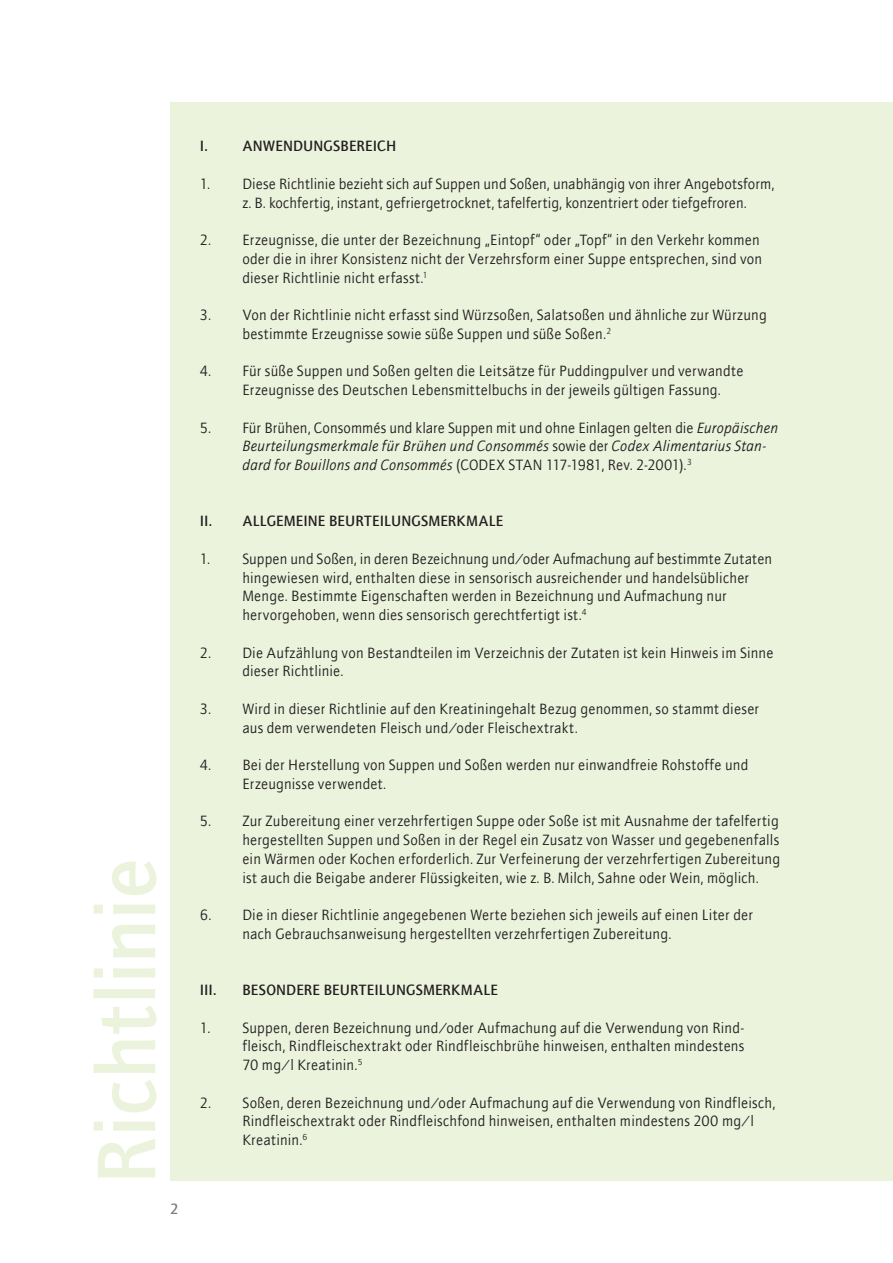
<style>
.page{position:relative;width:893px;height:1263px;background:#fff}
.page>*{position:absolute;margin:0;border:0;box-sizing:border-box;transform-origin:0 0}
.t1{font:500 84px "ITC Quay Sans";letter-spacing:-.01em;color:#ebf3dd}
.Copy{font:15px/18.8px "ITC Quay Sans";letter-spacing:.005em;color:#231f20}
.Copy-2{font:italic 15px/18.8px "ITC Quay Sans";letter-spacing:.01em;color:#231f20}
.Copy_Auszeichnung{font:500 15px "ITC Quay Sans";letter-spacing:.005em;color:#231f20}
.Copy_Auszeichnung-2{font:500 15px "ITC Quay Sans";color:#7b7c7e}
.s1{font-style:normal}
</style>
<div class="page">
<div style="left:170px;top:102px;width:723px;height:1078px;background:#ebf3dd"></div>
<h1 class="t1" style="left:75px;top:1184px;width:328px;rotate:-90deg">Richtlinie</h1>
<p class="Copy_Auszeichnung-2" style="left:170px;top:1200px;width:10px">2</p>
<p class="Copy_Auszeichnung" style="left:200px;top:137px;width:198px">I. ANWENDUNGSBEREICH</p>
<p class="Copy" style="left:242px;top:174px;width:534px;text-indent:-43px">1. Diese Richtlinie bezieht sich auf Suppen und Soßen, unabhängig von ihrer Angebotsform, z. B. kochfertig, instant, gefriergetrocknet, tafelfertig, konzentriert oder tiefgefroren.</p>
<p class="Copy" style="left:242px;top:230px;width:521px;text-indent:-43px">2. Erzeugnisse, die unter der Bezeichnung „Eintopf“ oder „Topf“ in den Verkehr kommen oder die in ihrer Konsistenz nicht der Verzehrsform einer Suppe entsprechen, sind von dieser Richtlinie nicht erfasst.<sup>1</sup></p>
<p class="Copy" style="left:242px;top:305px;width:526px;text-indent:-43px">3. Von der Richtlinie nicht erfasst sind Würzsoßen, Salatsoßen und ähnliche zur Würzung bestimmte Erzeugnisse sowie süße Suppen und süße Soßen.<sup>2</sup></p>
<p class="Copy" style="left:242px;top:361px;width:503px;text-indent:-43px">4. Für süße Suppen und Soßen gelten die Leitsätze für Puddingpulver und verwandte<br>Erzeugnisse des Deutschen Lebensmittelbuchs in der jeweils gültigen Fassung.</p>
<p class="Copy-2" style="left:242px;top:418px;width:537px;text-indent:-43px"><span class="s1">5. Für Brühen, Consommés und klare Suppen mit und ohne Einlagen gelten die</span> Europäischen<br>Beurteilungsmerkmale für Brühen und Consommés <span class="s1">sowie der</span> Codex Alimentarius Stan&shy;dard for Bouillons and Consommés <span class="s1">(CODEX STAN 117-1981, Rev. 2-2001).</span><sup>3</sup></p>
<p class="Copy_Auszeichnung" style="left:200px;top:512px;width:305px">II. ALLGEMEINE BEURTEILUNGSMERKMALE</p>
<p class="Copy" style="left:242px;top:549px;width:531px;text-indent:-43px">1. Suppen und Soßen, in deren Bezeichnung und/oder Aufmachung auf bestimmte Zutaten hingewiesen wird, enthalten diese in sensorisch ausreichender und handelsüblicher Menge. Bestimmte Eigenschaften werden in Bezeichnung und Aufmachung nur hervorgehoben, wenn dies sensorisch gerechtfertigt ist.<sup>4</sup></p>
<p class="Copy" style="left:242px;top:643px;width:533px;text-indent:-43px">2. Die Aufzählung von Bestandteilen im Verzeichnis der Zutaten ist kein Hinweis im Sinne dieser Richtlinie.</p>
<p class="Copy" style="left:242px;top:699px;width:518px;text-indent:-43px">3. Wird in dieser Richtlinie auf den Kreatiningehalt Bezug genommen, so stammt dieser aus dem verwendeten Fleisch und/oder Fleischextrakt.</p>
<p class="Copy" style="left:242px;top:755px;width:507px;text-indent:-43px">4. Bei der Herstellung von Suppen und Soßen werden nur einwandfreie Rohstoffe und<br>Erzeugnisse verwendet.</p>
<p class="Copy" style="left:242px;top:811px;width:539px;text-align:justify;text-indent:-43px">5. Zur Zubereitung einer verzehrfertigen Suppe oder Soße ist mit Ausnahme der tafelfertig hergestellten Suppen und Soßen in der Regel ein Zusatz von Wasser und gegebenenfalls ein Wärmen oder Kochen erforderlich. Zur Verfeinerung der verzehrfertigen Zubereitung ist auch die Beigabe anderer Flüssigkeiten, wie z. B. Milch, Sahne oder Wein, möglich.</p>
<p class="Copy" style="left:242px;top:905px;width:512px;text-indent:-43px">6. Die in dieser Richtlinie angegebenen Werte beziehen sich jeweils auf einen Liter der nach Gebrauchsanweisung hergestellten verzehrfertigen Zubereitung.</p>
<p class="Copy_Auszeichnung" style="left:200px;top:981px;width:18px">III.</p>
<p class="Copy_Auszeichnung" style="left:242px;top:981px;width:257px">BESONDERE BEURTEILUNGSMERKMALE</p>
<p class="Copy" style="left:242px;top:1018px;width:503px;text-align:justify;text-indent:-43px">1. Suppen, deren Bezeichnung und/oder Aufmachung auf die Verwendung von Rind&shy;fleisch, Rindfleischextrakt oder Rindfleischbrühe hinweisen, enthalten mindestens 70 mg/l Kreatinin.<sup>5</sup></p>
<p class="Copy" style="left:242px;top:1093px;width:535px;text-indent:-43px">2. Soßen, deren Bezeichnung und/oder Aufmachung auf die Verwendung von Rindfleisch,<br>Rindfleischextrakt oder Rindfleischfond hinweisen, enthalten mindestens 200 mg/l<br>Kreatinin.<sup>6</sup></p>
</div>
